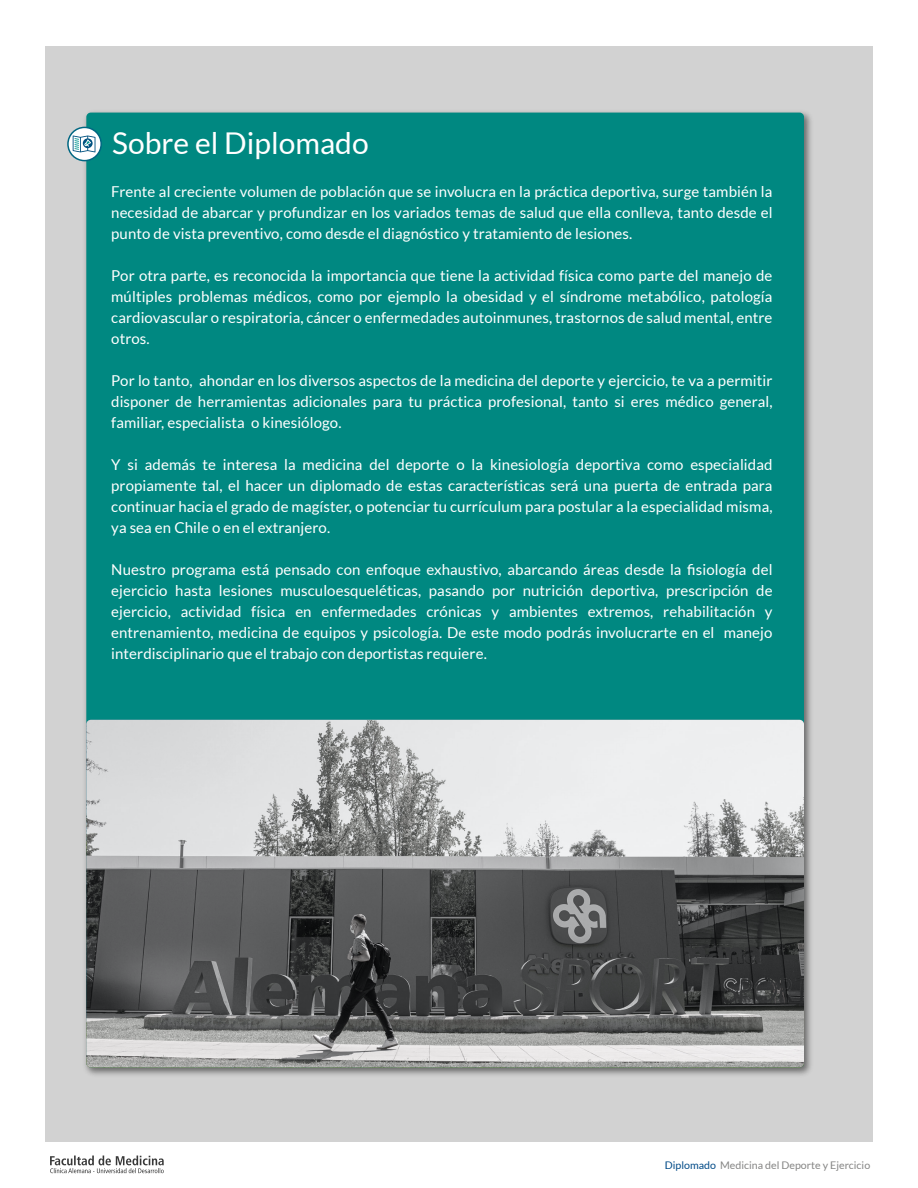
<style>
.page{position:relative;width:918px;height:1188px;background:#fff}
.page>*{position:absolute;margin:0;border:0;box-sizing:border-box;transform-origin:0 0}
.t1{font:30px "Lato";color:#fff}
.t2{font:15px/21px "Lato";letter-spacing:.005em;color:#fff;text-align:justify}
.t3{font:10.5px "Lato";color:#858584}
.s1{color:#004a87}
</style>
<div class="page">
<div style="left:45px;top:46px;width:828px;height:1096px;background:#d2d2d2"></div>
<img style="left:81px;top:112px;width:730px;height:963px">
<div style="left:86px;top:113px;width:718px;height:607px;background:#008881"></div>
<svg style="left:68px;top:127px;width:33px;height:34px"></svg>
<div style="left:67px;top:127px;width:35px;height:34px;border:2px solid #006782;border-radius:50%"></div>
<svg style="left:73px;top:135px;width:22px;height:17px"></svg>
<svg style="left:86px;top:720px;width:718px;height:347px;background:#909192"></svg>
<svg style="left:50px;top:1156px;width:114px;height:17px"></svg>
<h1 class="t1" style="left:112px;top:126px;width:258px">Sobre el Diplomado</h1>
<p class="t2" style="left:111px;top:181px;width:663px">Frente al creciente volumen de población que se involucra en la práctica deportiva, surge también la necesidad de abarcar y profundizar en los variados temas de salud que ella conlleva, tanto desde el punto de vista preventivo, como desde el diagnóstico y tratamiento de lesiones.</p>
<p class="t2" style="left:111px;top:265px;width:663px">Por otra parte, es reconocida la importancia que tiene la actividad física como parte del manejo de múltiples problemas médicos, como por ejemplo la obesidad y el síndrome metabólico, patología cardiovascular o respiratoria, cáncer o enfermedades autoinmunes, trastornos de salud mental, entre otros.</p>
<p class="t2" style="left:111px;top:370px;width:663px">Por lo tanto, ahondar en los diversos aspectos de la medicina del deporte y ejercicio, te va a permitir disponer de herramientas adicionales para tu práctica profesional, tanto si eres médico general, familiar, especialista o kinesiólogo.</p>
<p class="t2" style="left:111px;top:454px;width:663px">Y si además te interesa la medicina del deporte o la kinesiología deportiva como especialidad propiamente tal, el hacer un diplomado de estas características será una puerta de entrada para continuar hacia el grado de magíster, o potenciar tu currículum para postular a la especialidad misma, ya sea en Chile o en el extranjero.</p>
<p class="t2" style="left:111px;top:559px;width:663px">Nuestro programa está pensado con enfoque exhaustivo, abarcando áreas desde la fisiología del ejercicio hasta lesiones musculoesqueléticas, pasando por nutrición deportiva, prescripción de ejercicio, actividad física en enfermedades crónicas y ambientes extremos, rehabilitación y entrenamiento, medicina de equipos y psicología. De este modo podrás involucrarte en el manejo interdisciplinario que el trabajo con deportistas requiere.</p>
<p class="t3" style="left:665px;top:1160px;width:207px"><span class="s1">Diplomado</span> Medicina del Deporte y Ejercicio</p>
</div>
